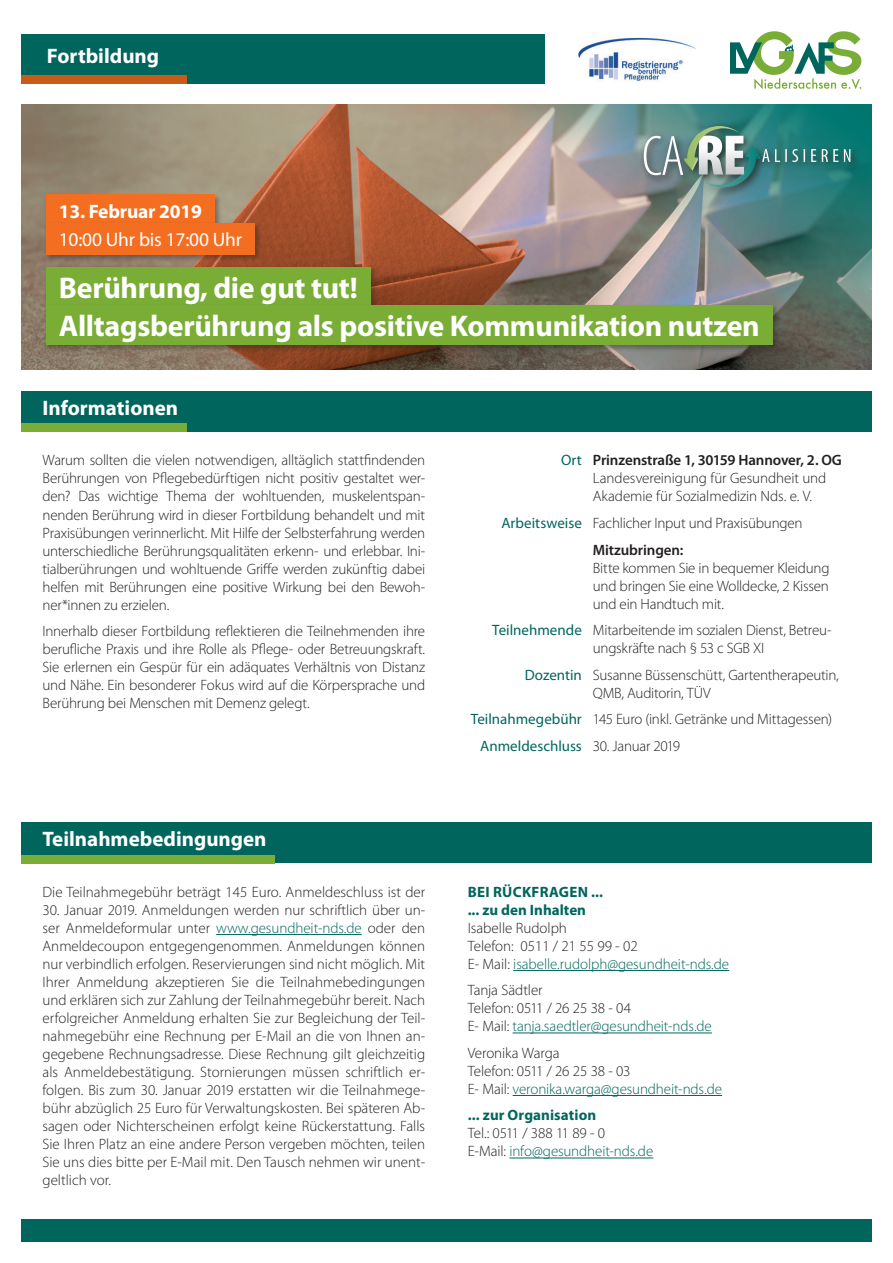
<style>
.page{position:relative;width:893px;height:1263px;background:#fff}
.page>*{position:absolute;margin:0;border:0;box-sizing:border-box;transform-origin:0 0}
.t1{font:700 30px "Myriad Pro";letter-spacing:-.01em;color:#fff}
.t2{font:700 21px "Myriad Pro";color:#fff}
.t3{font:19.5px "Myriad Pro";letter-spacing:-.01em;color:#fff}
.t4{font:700 19.5px "Myriad Pro";letter-spacing:-.01em;color:#fff}
.t5{font:300 15px/18px "Myriad Pro";letter-spacing:-.01em;color:#231f20}
.t6{font:15px/26.5px "Myriad Pro";color:#00665d;text-align:right}
.t7{font:700 15px/18px "Myriad Pro";letter-spacing:.005em;color:#00665d}
.t8{font:600 15px "Myriad Pro";letter-spacing:-.01em;color:#231f20}
.s1{color:#00665d}
</style>
<div class="page">
<img style="left:21px;top:105px;width:433px;height:265px">
<img style="left:454px;top:105px;width:418px;height:265px">
<div style="left:21px;top:34px;width:524px;height:49px;background:#00665d"></div>
<img style="left:579px;top:38px;width:117px;height:44px">
<svg style="left:730px;top:31px;width:131px;height:58px"></svg>
<hr style="left:513px;top:970px;width:216px;height:1px;background:#00665d">
<hr style="left:513px;top:1032px;width:199px;height:1px;background:#00665d">
<hr style="left:513px;top:1095px;width:209px;height:1px;background:#00665d">
<hr style="left:509px;top:1157px;width:144px;height:1px;background:#00665d">
<div style="left:21px;top:75px;width:166px;height:9px;background:#c85b18"></div>
<div style="left:21px;top:1219px;width:851px;height:23px;background:#00665d"></div>
<div style="left:21px;top:391px;width:851px;height:41px;background:#00665d"></div>
<div style="left:21px;top:822px;width:851px;height:41px;background:#00665d"></div>
<div style="left:21px;top:423px;width:166px;height:9px;background:#79ad36"></div>
<div style="left:21px;top:855px;width:253px;height:8px;background:#79ad36"></div>
<div style="left:44px;top:265px;width:334px;height:49px;background:#231f20;opacity:.4"></div>
<div style="left:46px;top:267px;width:324px;height:39px;background:#79ad36"></div>
<div style="left:44px;top:193px;width:178px;height:41px;background:#231f20;opacity:.4"></div>
<div style="left:46px;top:194px;width:169px;height:32px;background:#f36e21"></div>
<div style="left:44px;top:221px;width:219px;height:41px;background:#231f20;opacity:.4"></div>
<div style="left:46px;top:223px;width:209px;height:31px;background:#f36e21"></div>
<hr style="left:216px;top:934px;width:146px;height:1px;background:#00665d">
<div style="left:44px;top:304px;width:736px;height:48px;background:#231f20;opacity:.4"></div>
<div style="left:46px;top:305px;width:727px;height:40px;background:#79ad36"></div>
<div style="left:640px;top:122px;width:221px;height:76px;background:#231f20;opacity:.75"></div>
<svg style="left:644px;top:126px;width:206px;height:63px;background:#598f8c"></svg>
<h2 class="t2" style="left:47px;top:42px;width:114px">Fortbildung</h2>
<h3 class="t4" style="left:59px;top:198px;width:145px">13. Februar 2019</h3>
<h3 class="t3" style="left:59px;top:227px;width:185px">10:00 Uhr bis 17:00 Uhr</h3>
<h1 class="t1" style="left:59px;top:268px;width:300px">Berührung, die gut tut!</h1>
<h1 class="t1" style="left:59px;top:307px;width:702px">Alltagsberührung als positive Kommunikation nutzen</h1>
<h2 class="t2" style="left:43px;top:394px;width:137px">Informationen</h2>
<p class="t5" style="left:43px;top:451px;width:384px;text-align:justify">Warum sollten die vielen notwendigen, alltäglich stattfindenden Berührungen von Pflegebedürftigen nicht positiv gestaltet wer&shy;den? Das wichtige Thema der wohltuenden, muskelentspan&shy;nenden Berührung wird in dieser Fortbildung behandelt und mit Praxisübungen verinnerlicht. Mit Hilfe der Selbsterfahrung werden unterschiedliche Berührungsqualitäten erkenn- und erlebbar. Ini&shy;tialberührungen und wohltuende Griffe werden zukünftig dabei helfen mit Berührungen eine positive Wirkung bei den Bewoh&shy;ner*innen zu erzielen.</p>
<p class="t5" style="left:43px;top:622px;width:384px;text-align:justify">Innerhalb dieser Fortbildung reflektieren die Teilnehmenden ihre berufliche Praxis und ihre Rolle als Pflege- oder Betreuungskraft.<br>Sie erlernen ein Gespür für ein adäquates Verhältnis von Distanz und Nähe. Ein besonderer Fokus wird auf die Körpersprache und Berührung bei Menschen mit Demenz gelegt.</p>
<h2 class="t2" style="left:43px;top:826px;width:226px">Teilnahmebedingungen</h2>
<p class="t5" style="left:43px;top:883px;width:384px">Die Teilnahmegebühr beträgt 145 Euro. Anmeldeschluss ist der</p>
<p class="t5" style="left:43px;top:901px;width:384px;text-align:justify">30. Januar 2019. Anmeldungen werden nur schriftlich über un&shy;ser Anmeldeformular unter <span class="s1">www.gesundheit-nds.de</span> oder den Anmeldecoupon entgegengenommen. Anmeldungen können nur verbindlich erfolgen. Reservierungen sind nicht möglich. Mit Ihrer Anmeldung akzeptieren Sie die Teilnahmebedingungen und erklären sich zur Zahlung der Teilnahmegebühr bereit. Nach erfolgreicher Anmeldung erhalten Sie zur Begleichung der Teil&shy;nahmegebühr eine Rechnung per E-Mail an die von Ihnen an&shy;gegebene Rechnungsadresse. Diese Rechnung gilt gleichzeitig als Anmeldebestätigung. Stornierungen müssen schriftlich er&shy;folgen. Bis zum 30. Januar 2019 erstatten wir die Teilnahmege&shy;bühr abzüglich 25 Euro für Verwaltungskosten. Bei späteren Ab&shy;sagen oder Nichterscheinen erfolgt keine Rückerstattung. Falls Sie Ihren Platz an eine andere Person vergeben möchten, teilen Sie uns dies bitte per E-Mail mit. Den Tausch nehmen wir unent&shy;geltlich vor.</p>
<p class="t6" style="left:561px;top:447px;width:22px">Ort</p>
<p class="t6" style="left:501px;top:509px;width:82px">Arbeitsweise</p>
<p class="t6" style="left:492px;top:616px;width:91px">Teilnehmende</p>
<p class="t6" style="left:525px;top:661px;width:59px">Dozentin</p>
<p class="t6" style="left:471px;top:705px;width:112px">Teilnahmegebühr<br>Anmeldeschluss</p>
<p class="t8" style="left:593px;top:451px;width:250px">Prinzenstraße 1, 30159 Hannover, 2. OG</p>
<p class="t5" style="left:593px;top:469px;width:235px">Landesvereinigung für Gesundheit und<br>Akademie für Sozialmedizin Nds. e. V.</p>
<p class="t5" style="left:593px;top:514px;width:211px">Fachlicher Input und Praxisübungen</p>
<p class="t8" style="left:593px;top:540px;width:92px">Mitzubringen:</p>
<p class="t5" style="left:593px;top:558px;width:238px;text-align:justify">Bitte kommen Sie in bequemer Kleidung und bringen Sie eine Wolldecke, 2 Kissen und ein Handtuch mit.</p>
<p class="t5" style="left:593px;top:621px;width:240px">Mitarbeitende im sozialen Dienst, Betreu&shy;ungskräfte nach § 53 c SGB XI</p>
<p class="t5" style="left:593px;top:665px;width:247px">Susanne Büssenschütt, Gartentherapeutin,<br>QMB, Auditorin, TÜV</p>
<p class="t5" style="left:593px;top:710px;width:241px">145 Euro (inkl. Getränke und Mittagessen)</p>
<p class="t5" style="left:593px;top:736px;width:89px">30. Januar 2019</p>
<p class="t7" style="left:468px;top:882px;width:137px">BEI RÜCKFRAGEN ... ... zu den Inhalten</p>
<p class="t5" style="left:468px;top:919px;width:263px">Isabelle Rudolph<br>Telefon: 0511 / 21 55 99 - 02<br>E- Mail: <span class="s1">isabelle.rudolph@gesundheit-nds.de</span></p>
<p class="t5" style="left:468px;top:981px;width:246px">Tanja Sädtler<br>Telefon: 0511 / 26 25 38 - 04<br>E- Mail: <span class="s1">tanja.saedtler@gesundheit-nds.de</span></p>
<p class="t5" style="left:468px;top:1044px;width:256px">Veronika Warga<br>Telefon: 0511 / 26 25 38 - 03<br>E- Mail: <span class="s1">veronika.warga@gesundheit-nds.de</span></p>
<p class="t7" style="left:468px;top:1106px;width:130px">... zur Organisation</p>
<p class="t5" style="left:468px;top:1124px;width:187px">Tel.: 0511 / 388 11 89 - 0<br>E-Mail: <span class="s1">info@gesundheit-nds.de</span></p>
</div>
